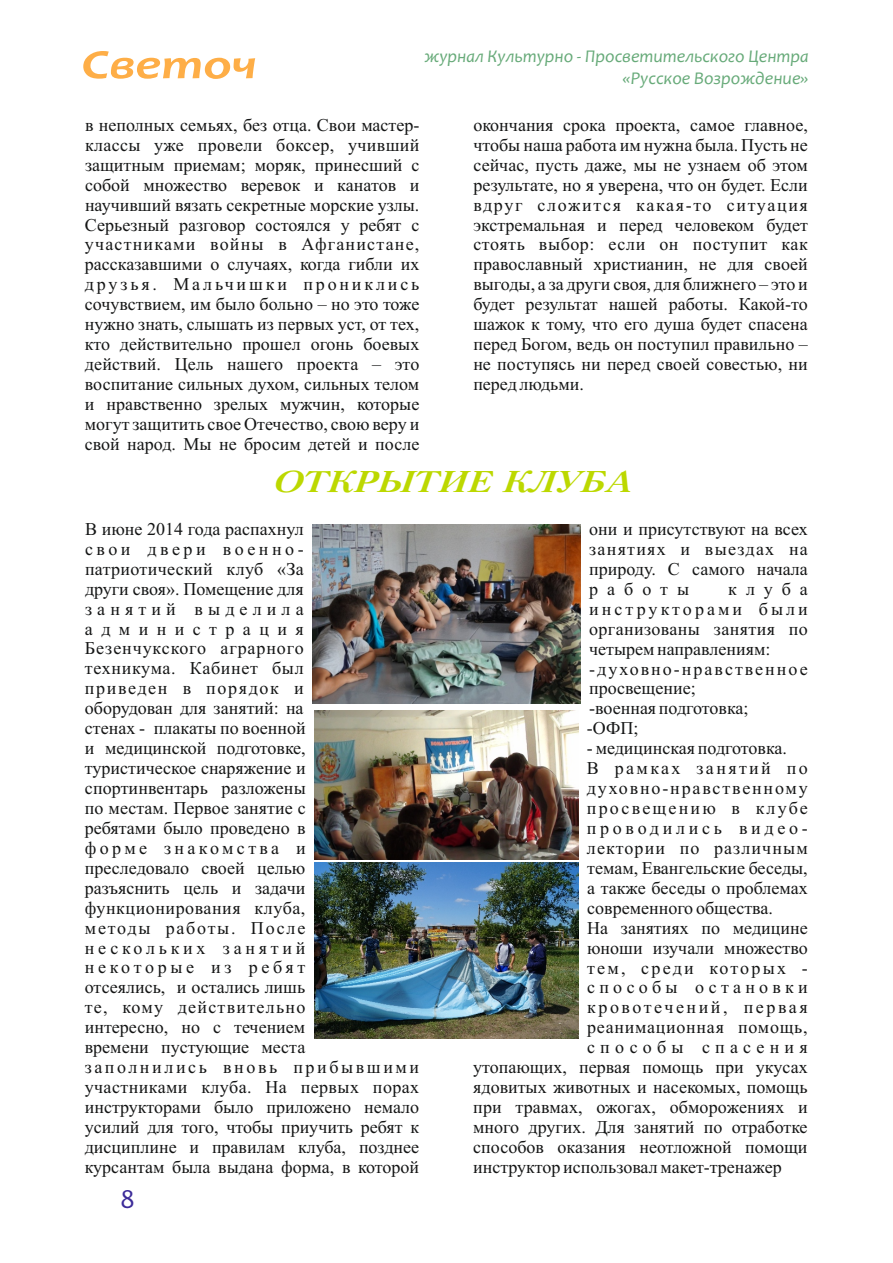
<style>
.page{position:relative;width:893px;height:1263px;background:#fff}
.page>*{position:absolute;margin:0;border:0;box-sizing:border-box;transform-origin:0 0}
.t1{font:italic 700 42px "Candara";color:#feae47;scale:1.27 1}
.t2{font:italic 700 30px "Caslon";color:#bcd800}
.t3{font:27px "Candara";color:#3c2b99}
.t4{font:18px/20px "Times New Roman";color:#151616;text-align:justify}
.t5{font:18px "Times New Roman";letter-spacing:.02em;color:#151616}
.t6{font:italic 18px "Candara";color:#67aa79}
.t7{font:18px "Times New Roman";letter-spacing:.03em;color:#151616}
.t8{font:18px "Times New Roman";letter-spacing:.205em;color:#151616}
.t9{font:18px "Times New Roman";letter-spacing:.09em;color:#151616}
.t10{font:18px "Times New Roman";letter-spacing:.1em;color:#151616}
.t11{font:18px "Times New Roman";letter-spacing:.07em;color:#151616}
.t12{font:18px "Times New Roman";letter-spacing:.285em;color:#151616}
.t13{font:18px "Times New Roman";letter-spacing:.025em;color:#151616}
.t14{font:18px "Times New Roman";letter-spacing:.065em;color:#151616}
.t15{font:18px "Times New Roman";letter-spacing:.16em;color:#151616}
.t16{font:18px "Times New Roman";letter-spacing:.145em;color:#151616}
.t17{font:18px "Times New Roman";letter-spacing:.05em;color:#151616}
.t18{font:18px "Times New Roman";letter-spacing:.11em;color:#151616}
.t19{font:18px "Times New Roman";letter-spacing:.04em;color:#151616}
.t20{font:18px "Times New Roman";letter-spacing:.035em;color:#151616}
.t21{font:18px "Times New Roman";letter-spacing:.06em;color:#151616}
.t22{font:18px "Times New Roman";letter-spacing:.14em;color:#151616}
.t23{font:18px "Times New Roman";letter-spacing:.17em;color:#151616}
.t24{font:18px "Times New Roman";letter-spacing:.12em;color:#151616}
.t25{font:18px "Times New Roman";letter-spacing:.125em;color:#151616}
.t26{font:18px "Times New Roman";letter-spacing:.195em;color:#151616}
.t27{font:18px "Times New Roman";letter-spacing:.13em;color:#151616}
.t28{font:18px "Times New Roman";letter-spacing:.19em;color:#151616}
.t29{font:18px "Times New Roman";letter-spacing:.23em;color:#151616}
.t30{font:18px "Times New Roman";letter-spacing:.465em;color:#151616}
</style>
<div class="page">
<img style="left:312px;top:524px;width:269px;height:179px">
<img style="left:314px;top:710px;width:265px;height:149px">
<img style="left:314px;top:863px;width:265px;height:176px">
<h1 class="t1" style="left:82px;top:48px;width:139px">Светоч</h1>
<p class="t6" style="left:425px;top:49px;width:386px">журнал Культурно - Просветительского Центра</p>
<p class="t6" style="left:623px;top:71px;width:188px">«Русское Возрождение»</p>
<p class="t4" style="left:85px;top:117px;width:336px">в неполных семьях, без отца. Свои мастер-</p>
<p class="t4" style="left:473px;top:117px;width:336px">окончания срока проекта, самое главное,</p>
<p class="t5" style="left:85px;top:138px;width:336px">классы уже провели боксер, учивший</p>
<p class="t4" style="left:473px;top:137px;width:336px">чтобы наша работа им нужна была. Пусть не</p>
<p class="t4" style="left:85px;top:156px;width:336px">защитным приемам; моряк, принесший с</p>
<p class="t4" style="left:473px;top:156px;width:336px">сейчас, пусть даже, мы не узнаем об этом</p>
<p class="t4" style="left:85px;top:176px;width:336px">собой множество веревок и канатов и</p>
<p class="t4" style="left:473px;top:176px;width:336px">результате, но я уверена, что он будет. Если</p>
<p class="t4" style="left:85px;top:196px;width:336px">научивший вязать секретные морские узлы.</p>
<p class="t9" style="left:473px;top:198px;width:336px">вдруг сложится какая-то ситуация</p>
<p class="t4" style="left:85px;top:216px;width:336px">Серьезный разговор состоялся у ребят с</p>
<p class="t4" style="left:473px;top:216px;width:336px">экстремальная и перед человеком будет</p>
<p class="t14" style="left:85px;top:238px;width:336px">участниками войны в Афганистане,</p>
<p class="t7" style="left:473px;top:238px;width:336px">стоять выбор: если он поступит как</p>
<p class="t4" style="left:85px;top:256px;width:336px">рассказавшими о случаях, когда гибли их</p>
<p class="t4" style="left:473px;top:256px;width:336px">православный христианин, не для своей</p>
<p class="t15" style="left:85px;top:278px;width:336px">друзья. Мальчишки прониклись</p>
<p class="t4" style="left:473px;top:276px;width:336px">выгоды, а за други своя, для ближнего – это и</p>
<p class="t4" style="left:85px;top:296px;width:336px">сочувствием, им было больно – но это тоже</p>
<p class="t4" style="left:473px;top:296px;width:336px">будет результат нашей работы. Какой-то</p>
<p class="t4" style="left:85px;top:316px;width:336px">нужно знать, слышать из первых уст, от тех,</p>
<p class="t4" style="left:473px;top:316px;width:336px">шажок к тому, что его душа будет спасена</p>
<p class="t4" style="left:85px;top:336px;width:336px">кто действительно прошел огонь боевых</p>
<p class="t4" style="left:473px;top:336px;width:336px">перед Богом, ведь он поступил правильно –</p>
<p class="t4" style="left:85px;top:356px;width:336px">действий. Цель нашего проекта – это</p>
<p class="t4" style="left:473px;top:356px;width:336px">не поступясь ни перед своей совестью, ни</p>
<p class="t4" style="left:85px;top:376px;width:336px">воспитание сильных духом, сильных телом</p>
<p class="t4" style="left:473px;top:376px;width:112px">перед людьми.</p>
<p class="t4" style="left:85px;top:396px;width:336px">и нравственно зрелых мужчин, которые могут защитить свое Отечество, свою веру и свой народ. Мы не бросим детей и после</p>
<h2 class="t2" style="left:274px;top:472px;width:359px">ОТКРЫТИЕ КЛУБА</h2>
<p class="t4" style="left:85px;top:521px;width:220px">В июне 2014 года распахнул</p>
<p class="t4" style="left:589px;top:521px;width:220px">они и присутствуют на всех</p>
<p class="t26" style="left:85px;top:542px;width:220px">свои двери военно-</p>
<p class="t11" style="left:589px;top:542px;width:220px">занятиях и выездах на</p>
<p class="t5" style="left:85px;top:562px;width:220px">патриотический клуб «За</p>
<p class="t4" style="left:589px;top:560px;width:220px">природу. С самого начала</p>
<p class="t4" style="left:85px;top:580px;width:220px">други своя». Помещение для</p>
<p class="t4" style="left:589px;top:580px;width:101px">работы</p>
<p class="t4" style="left:728px;top:580px;width:81px">клуба</p>
<p class="t12" style="left:85px;top:602px;width:220px">занятий выделила</p>
<p class="t23" style="left:589px;top:602px;width:220px">инструкторами были</p>
<p class="t30" style="left:85px;top:622px;width:220px">администрация</p>
<p class="t5" style="left:589px;top:622px;width:220px">организованы занятия по</p>
<p class="t17" style="left:85px;top:642px;width:220px">Безенчукского аграрного</p>
<p class="t4" style="left:589px;top:640px;width:183px">четырем направлениям:</p>
<p class="t20" style="left:85px;top:662px;width:220px">техникума. Кабинет был</p>
<p class="t18" style="left:589px;top:662px;width:220px">-духовно-нравственное</p>
<p class="t9" style="left:85px;top:682px;width:220px">приведен в порядок и</p>
<p class="t4" style="left:589px;top:680px;width:108px">просвещение;</p>
<p class="t4" style="left:85px;top:700px;width:220px">оборудован для занятий: на</p>
<p class="t4" style="left:589px;top:700px;width:161px">-военная подготовка;</p>
<p class="t4" style="left:85px;top:720px;width:222px">стенах - плакаты по военной</p>
<p class="t4" style="left:587px;top:720px;width:53px">-ОФП;</p>
<p class="t4" style="left:85px;top:740px;width:222px">и медицинской подготовке,</p>
<p class="t4" style="left:587px;top:740px;width:202px">- медицинская подготовка.</p>
<p class="t4" style="left:85px;top:760px;width:222px">туристическое снаряжение и</p>
<p class="t27" style="left:587px;top:762px;width:222px">В рамках занятий по</p>
<p class="t4" style="left:85px;top:780px;width:222px">спортинвентарь разложены</p>
<p class="t10" style="left:587px;top:782px;width:222px">духовно-нравственному</p>
<p class="t4" style="left:85px;top:800px;width:222px">по местам. Первое занятие с</p>
<p class="t24" style="left:587px;top:801px;width:222px">просвещению в клубе</p>
<p class="t4" style="left:85px;top:820px;width:222px">ребятами было проведено в</p>
<p class="t8" style="left:587px;top:821px;width:222px">проводились видео-</p>
<p class="t28" style="left:85px;top:841px;width:222px">форме знакомства и</p>
<p class="t21" style="left:587px;top:841px;width:222px">лектории по различным</p>
<p class="t4" style="left:85px;top:859px;width:222px">преследовало своей целью</p>
<p class="t4" style="left:587px;top:859px;width:222px">темам, Евангельские беседы,</p>
<p class="t4" style="left:85px;top:879px;width:222px">разъяснить цель и задачи</p>
<p class="t4" style="left:587px;top:879px;width:222px">а также беседы о проблемах</p>
<p class="t7" style="left:85px;top:901px;width:222px">функционирования клуба,</p>
<p class="t4" style="left:587px;top:899px;width:187px">современного общества.</p>
<p class="t10" style="left:85px;top:921px;width:222px">методы работы. После</p>
<p class="t4" style="left:587px;top:919px;width:222px">На занятиях по медицине</p>
<p class="t8" style="left:85px;top:941px;width:222px">нескольких занятий</p>
<p class="t4" style="left:587px;top:939px;width:222px">юноши изучали множество</p>
<p class="t8" style="left:85px;top:961px;width:222px">некоторые из ребят</p>
<p class="t25" style="left:587px;top:961px;width:222px">тем, среди которых -</p>
<p class="t4" style="left:85px;top:979px;width:222px">отсеялись, и остались лишь</p>
<p class="t29" style="left:587px;top:981px;width:222px">способы остановки</p>
<p class="t11" style="left:85px;top:1001px;width:222px">те, кому действительно</p>
<p class="t22" style="left:587px;top:1001px;width:222px">кровотечений, первая</p>
<p class="t4" style="left:85px;top:1019px;width:222px">интересно, но с течением</p>
<p class="t19" style="left:587px;top:1021px;width:222px">реанимационная помощь,</p>
<p class="t4" style="left:85px;top:1039px;width:222px">времени пустующие места</p>
<p class="t12" style="left:587px;top:1041px;width:222px">способы спасения</p>
<p class="t16" style="left:85px;top:1061px;width:336px">заполнились вновь прибывшими</p>
<p class="t4" style="left:473px;top:1059px;width:336px">утопающих, первая помощь при укусах</p>
<p class="t13" style="left:85px;top:1080px;width:336px">участниками клуба. На первых порах</p>
<p class="t4" style="left:473px;top:1079px;width:336px">ядовитых животных и насекомых, помощь</p>
<p class="t4" style="left:85px;top:1099px;width:336px">инструкторами было приложено немало</p>
<p class="t4" style="left:473px;top:1099px;width:336px">при травмах, ожогах, обморожениях и</p>
<p class="t4" style="left:85px;top:1119px;width:336px">усилий для того, чтобы приучить ребят к</p>
<p class="t4" style="left:473px;top:1119px;width:336px">много других. Для занятий по отработке</p>
<p class="t4" style="left:85px;top:1138px;width:336px">дисциплине и правилам клуба, позднее</p>
<p class="t4" style="left:473px;top:1139px;width:336px">способов оказания неотложной помощи</p>
<p class="t4" style="left:85px;top:1158px;width:336px">курсантам была выдана форма, в которой</p>
<p class="t4" style="left:473px;top:1159px;width:310px">инструктор использовал макет-тренажер</p>
<h3 class="t3" style="left:120px;top:1188px;width:16px">8</h3>
</div>
